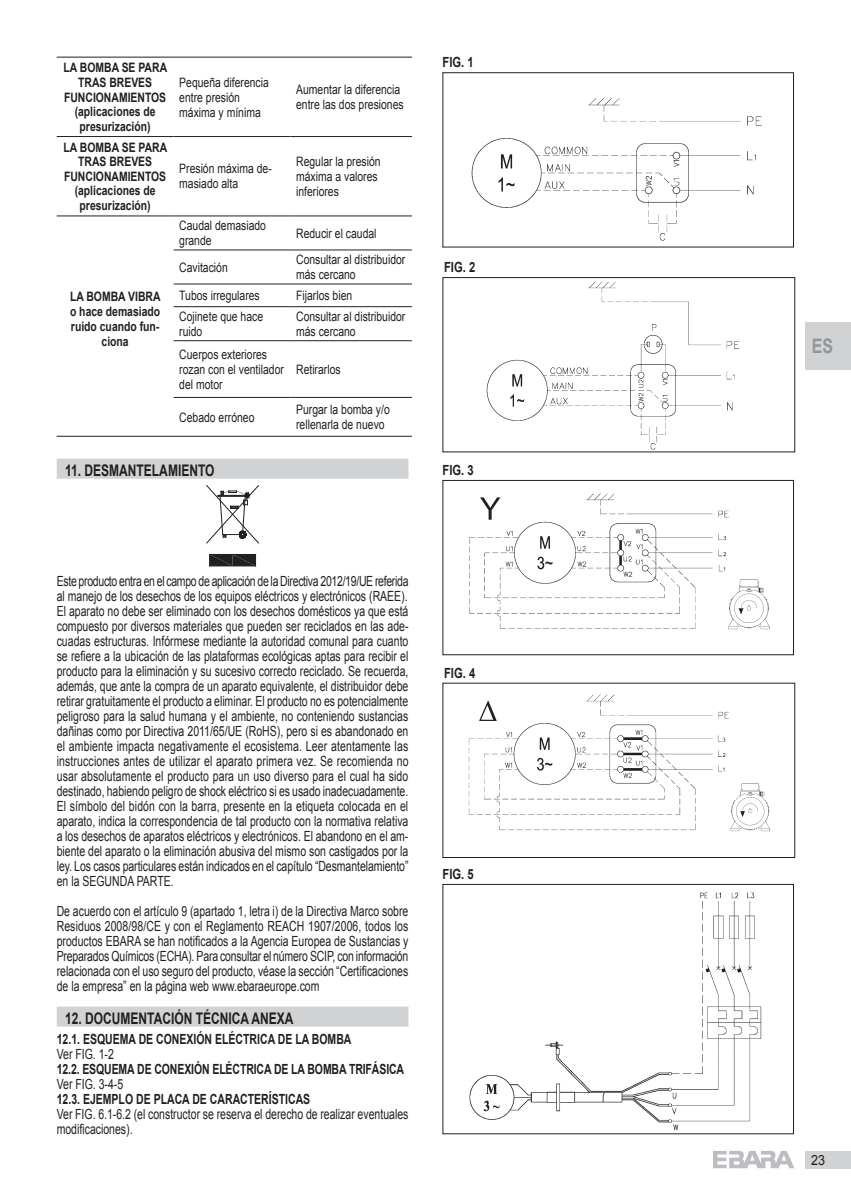
<style>
.page{position:relative;width:851px;height:1191px;background:#fff}
.page>*{position:absolute;margin:0;border:0;box-sizing:border-box;transform-origin:0 0}
.t1{font:700 20px "Arial";color:#939598;scale:.8 1}
.t2{font:700 16px "Arial";color:#231f20;scale:.75 1}
.t3{font:14px/15px "Arial";color:#231f20;text-align:justify;scale:.75 1}
.t4{font:700 14px "Arial";color:#231f20;scale:.75 1}
.t5{font:700 14px "Arial";color:#231f20;scale:.8 1}
.t6{font:14px "Arial";color:#231f20;scale:.9 1}
.t7{font:13px/15px "Arial";color:#231f20;scale:.8 1}
.t8{font:700 13px/14.6px "Arial";color:#231f20;text-align:center;scale:.8 1}
</style>
<div class="page">
<div style="left:805px;top:1151px;width:45px;height:17px;background:#d1d2d4"></div>
<svg style="left:713px;top:1151px;width:81px;height:17px"></svg>
<div style="left:57px;top:459px;width:351px;height:20px;background:#d1d2d4"></div>
<div style="left:57px;top:1006px;width:351px;height:20px;background:#d1d2d4"></div>
<hr style="left:57px;top:436px;width:116px;height:1px;background:#231f20">
<hr style="left:57px;top:57px;width:116px;height:1px;background:#231f20">
<hr style="left:57px;top:136px;width:116px;height:1px;background:#231f20">
<hr style="left:57px;top:215px;width:116px;height:1px;background:#231f20">
<hr style="left:173px;top:57px;width:117px;height:1px;background:#231f20">
<hr style="left:290px;top:57px;width:122px;height:1px;background:#231f20">
<hr style="left:173px;top:136px;width:117px;height:1px;background:#231f20">
<hr style="left:290px;top:136px;width:122px;height:1px;background:#231f20">
<hr style="left:173px;top:215px;width:117px;height:1px;background:#231f20">
<hr style="left:290px;top:215px;width:122px;height:1px;background:#231f20">
<hr style="left:173px;top:249px;width:117px;height:1px;background:#231f20">
<hr style="left:290px;top:249px;width:122px;height:1px;background:#231f20">
<hr style="left:173px;top:283px;width:117px;height:1px;background:#231f20">
<hr style="left:290px;top:283px;width:122px;height:1px;background:#231f20">
<hr style="left:173px;top:306px;width:117px;height:1px;background:#231f20">
<hr style="left:290px;top:306px;width:122px;height:1px;background:#231f20">
<hr style="left:173px;top:340px;width:117px;height:1px;background:#231f20">
<hr style="left:290px;top:340px;width:122px;height:1px;background:#231f20">
<hr style="left:173px;top:397px;width:117px;height:1px;background:#231f20">
<hr style="left:290px;top:397px;width:122px;height:1px;background:#231f20">
<hr style="left:173px;top:436px;width:117px;height:1px;background:#231f20">
<hr style="left:290px;top:436px;width:122px;height:1px;background:#231f20">
<svg style="left:209px;top:554px;width:47px;height:12px"></svg>
<svg style="left:206px;top:485px;width:53px;height:58px"></svg>
<div style="left:805px;top:323px;width:45px;height:47px;background:#d1d2d4"></div>
<img style="left:471px;top:98px;width:291px;height:143px">
<div style="left:442px;top:72px;width:351px;height:175px;border:1px solid #231f20"></div>
<img style="left:469px;top:892px;width:293px;height:239px">
<img style="left:468px;top:694px;width:302px;height:138px">
<div style="left:442px;top:683px;width:353px;height:175px;border:1px solid #231f20"></div>
<img style="left:469px;top:493px;width:301px;height:137px">
<div style="left:442px;top:480px;width:351px;height:175px;border:1px solid #231f20"></div>
<img style="left:486px;top:281px;width:254px;height:169px">
<div style="left:442px;top:277px;width:353px;height:175px;border:1px solid #231f20"></div>
<p class="t8" style="left:63px;top:61px;width:131px">LA BOMBA SE PARA<br>TRAS BREVES<br>FUNCIONAMIENTOS (aplicaciones de presurización)</p>
<p class="t8" style="left:63px;top:140px;width:131px">LA BOMBA SE PARA<br>TRAS BREVES<br>FUNCIONAMIENTOS (aplicaciones de presurización)</p>
<p class="t8" style="left:70px;top:289px;width:115px">LA BOMBA VIBRA o hace demasiado ruido cuando fun&shy;ciona</p>
<p class="t7" style="left:179px;top:75px;width:114px">Pequeña diferencia entre presión máxima y mínima</p>
<p class="t7" style="left:296px;top:82px;width:136px">Aumentar la diferencia entre las dos presiones</p>
<p class="t7" style="left:179px;top:161px;width:117px">Presión máxima de&shy;masiado alta</p>
<p class="t7" style="left:296px;top:154px;width:107px">Regular la presión máxima a valores inferiores</p>
<p class="t7" style="left:179px;top:218px;width:110px">Caudal demasiado grande</p>
<p class="t7" style="left:296px;top:226px;width:102px">Reducir el caudal</p>
<p class="t7" style="left:179px;top:260px;width:62px">Cavitación</p>
<p class="t7" style="left:296px;top:252px;width:138px">Consultar al distribuidor más cercano</p>
<p class="t7" style="left:179px;top:288px;width:102px">Tubos irregulares</p>
<p class="t7" style="left:296px;top:288px;width:72px">Fijarlos bien</p>
<p class="t7" style="left:179px;top:309px;width:106px">Cojinete que hace ruido</p>
<p class="t7" style="left:296px;top:309px;width:138px">Consultar al distribuidor más cercano</p>
<p class="t7" style="left:179px;top:347px;width:132px">Cuerpos exteriores rozan con el ventilador del motor</p>
<p class="t7" style="left:296px;top:362px;width:57px">Retirarlos</p>
<p class="t7" style="left:179px;top:410px;width:95px">Cebado erróneo</p>
<p class="t7" style="left:296px;top:402px;width:119px">Purgar la bomba y/o rellenarla de nuevo</p>
<p class="t2" style="left:65px;top:459px;width:200px">11. DESMANTELAMIENTO</p>
<p class="t5" style="left:442px;top:53px;width:40px">FIG. 1</p>
<p class="t5" style="left:444px;top:257px;width:40px">FIG. 2</p>
<p class="t5" style="left:442px;top:461px;width:40px">FIG. 3</p>
<p class="t3" style="left:57px;top:574px;width:470px">Este producto entra en el campo de aplicación de la Directiva 2012/19/UE referida al manejo de los desechos de los equipos eléctricos y electrónicos (RAEE).<br>El aparato no debe ser eliminado con los desechos domésticos ya que está compuesto por diversos materiales que pueden ser reciclados en las ade&shy;cuadas estructuras. Infórmese mediante la autoridad comunal para cuanto se refiere a la ubicación de las plataformas ecológicas aptas para recibir el producto para la eliminación y su sucesivo correcto reciclado. Se recuerda, además, que ante la compra de un aparato equivalente, el distribuidor debe retirar gratuitamente el producto a eliminar. El producto no es potencialmente peligroso para la salud humana y el ambiente, no conteniendo sustancias dañinas como por Directiva 2011/65/UE (RoHS), pero si es abandonado en el ambiente impacta negativamente el ecosistema. Leer atentamente las instrucciones antes de utilizar el aparato primera vez. Se recomienda no usar absolutamente el producto para un uso diverso para el cual ha sido destinado, habiendo peligro de shock eléctrico si es usado inadecuadamente.<br>El símbolo del bidón con la barra, presente en la etiqueta colocada en el aparato, indica la correspondencia de tal producto con la normativa relativa a los desechos de aparatos eléctricos y electrónicos. El abandono en el am&shy;biente del aparato o la eliminación abusiva del mismo son castigados por la ley. Los casos particulares están indicados en el capítulo “Desmantelamiento” en la SEGUNDA PARTE.</p>
<p class="t3" style="left:57px;top:904px;width:470px">De acuerdo con el artículo 9 (apartado 1, letra i) de la Directiva Marco sobre Residuos 2008/98/CE y con el Reglamento REACH 1907/2006, todos los productos EBARA se han notificados a la Agencia Europea de Sustancias y Preparados Químicos (ECHA). Para consultar el número SCIP, con información relacionada con el uso seguro del producto, véase la sección “Certificaciones de la empresa” en la página web www.ebaraeurope.com</p>
<p class="t2" style="left:65px;top:1007px;width:306px">12. DOCUMENTACIÓN TÉCNICA ANEXA</p>
<p class="t4" style="left:57px;top:1030px;width:394px">12.1. ESQUEMA DE CONEXIÓN ELÉCTRICA DE LA BOMBA</p>
<p class="t3" style="left:57px;top:1047px;width:78px">Ver FIG. 1-2</p>
<p class="t4" style="left:57px;top:1060px;width:465px">12.2. ESQUEMA DE CONEXIÓN ELÉCTRICA DE LA BOMBA TRIFÁSICA</p>
<p class="t3" style="left:57px;top:1077px;width:90px">Ver FIG. 3-4-5</p>
<p class="t4" style="left:57px;top:1090px;width:339px">12.3. EJEMPLO DE PLACA DE CARACTERÍSTICAS</p>
<p class="t3" style="left:57px;top:1107px;width:470px">Ver FIG. 6.1-6.2 (el constructor se reserva el derecho de realizar eventuales modificaciones).</p>
<p class="t5" style="left:444px;top:663px;width:40px">FIG. 4</p>
<p class="t5" style="left:442px;top:865px;width:40px">FIG. 5</p>
<h1 class="t1" style="left:811px;top:333px;width:28px">ES</h1>
<p class="t6" style="left:811px;top:1150px;width:17px">23</p>
</div>
